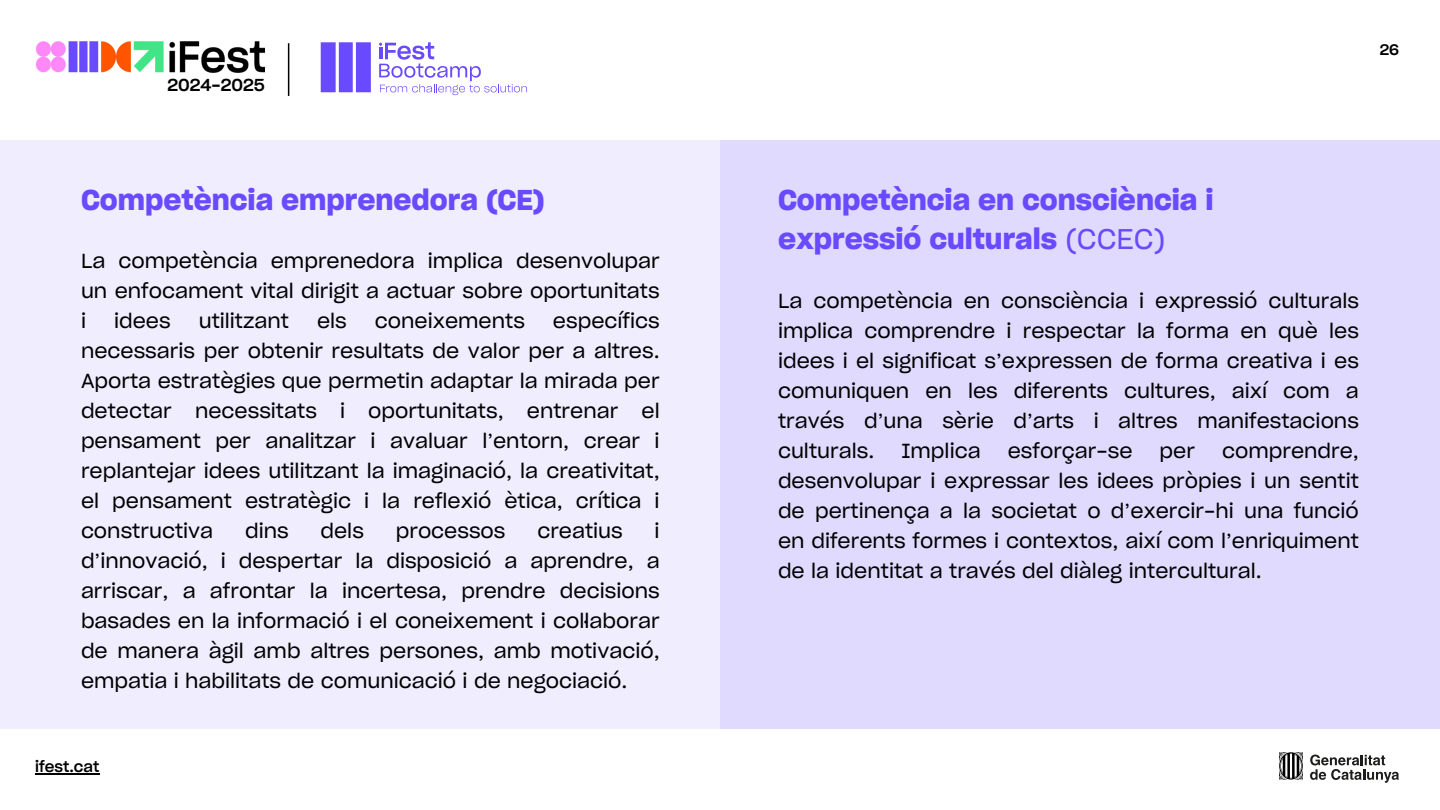
<style>
.page{position:relative;width:1440px;height:810px;background:#fff}
.page>*{position:absolute;margin:0;border:0;box-sizing:border-box;transform-origin:0 0}
.t1{font:28px/39px "Sharp Grotesk Semi Bold 20";color:#694aff}
.t2{font:20px/30px "Sharp Grotesk Book 20";color:#000;text-align:justify}
.t3{font:17px "Sharp Grotesk Medium 20";color:#000}
.t4{font:15px "Sharp Grotesk Medium 20";color:#000}
.s1{font-family:"Sharp Grotesk Book 20"}
</style>
<div class="page">
<img style="left:35px;top:42px;width:230px;height:30px">
<hr style="left:288px;top:43px;width:1px;height:53px;background:#000">
<div style="left:0;top:140px;width:720px;height:589px;background:#f0edff"></div>
<div style="left:720px;top:140px;width:720px;height:589px;background:#e1daff"></div>
<hr style="left:35px;top:773px;width:64px;height:1px;background:#000">
<svg style="left:1279px;top:752px;width:24px;height:28px"></svg>
<svg style="left:1310px;top:755px;width:89px;height:28px"></svg>
<svg style="left:379px;top:42px;width:148px;height:53px"></svg>
<svg style="left:321px;top:42px;width:50px;height:50px;background:#7d62ff"></svg>
<h4 class="t3" style="left:168px;top:77px;width:99px">2024-2025</h4>
<p class="t4" style="left:1380px;top:43px;width:21px">26</p>
<h1 class="t1" style="left:81px;top:182px;width:465px">Competència emprenedora (CE)</h1>
<h3 class="t1" style="left:778px;top:182px;width:437px">Competència en consciència i expressió culturals <span class="s1">(CCEC)</span></h3>
<h2 class="t2" style="left:778px;top:287px;width:582px">La competència en consciència i expressió culturals implica comprendre i respectar la forma en què les idees i el significat s’expressen de forma creativa i es comuniquen en les diferents cultures, així com a través d’una sèrie d’arts i altres manifestacions culturals.</h2>
<p class="t2" style="left:81px;top:247px;width:580px">La competència emprenedora implica desenvolupar un enfocament vital dirigit a actuar sobre oportunitats i</p>
<p class="t2" style="left:81px;top:307px;width:580px;text-indent:472px">específics necessaris per obtenir resultats de valor per a altres.<br>Aporta estratègies que permetin adaptar la mirada per detectar necessitats i oportunitats, entrenar el pensament per analitzar i avaluar l’entorn, crear i replantejar idees utilitzant la imaginació, la creativitat, el pensament estratègic i la reflexió ètica, crítica i constructiva</p>
<p class="t2" style="left:114px;top:307px;width:58px">idees</p>
<p class="t2" style="left:199px;top:307px;width:92px">utilitzant</p>
<p class="t2" style="left:317px;top:307px;width:31px">els</p>
<p class="t2" style="left:375px;top:307px;width:152px">coneixements</p>
<h2 class="t2" style="left:901px;top:437px;width:81px">Implica</h2>
<h2 class="t2" style="left:1008px;top:437px;width:126px">esforçar-se</h2>
<h2 class="t2" style="left:1160px;top:437px;width:37px">per</h2>
<h2 class="t2" style="left:778px;top:437px;width:582px;text-indent:444px">comprendre, desenvolupar i expressar les idees pròpies i un sentit de pertinença a la societat o d’exercir-hi una funció en diferents formes i contextos, així com l’enriquiment de la identitat a través del diàleg intercultural.</h2>
<p class="t2" style="left:81px;top:517px;width:580px;text-indent:574px">i d’innovació, i despertar la disposició a aprendre, a arriscar, a afrontar la incertesa, prendre decisions basades en la informació i el coneixement i col·laborar de manera àgil amb altres persones, amb motivació, empatia i habilitats de comunicació i de negociació.</p>
<p class="t2" style="left:245px;top:517px;width:45px">dins</p>
<p class="t2" style="left:321px;top:517px;width:45px">dels</p>
<p class="t2" style="left:396px;top:517px;width:111px">processos</p>
<p class="t2" style="left:537px;top:517px;width:87px">creatius</p>
<h3 class="t4" style="left:35px;top:760px;width:66px">ifest.cat</h3>
</div>
